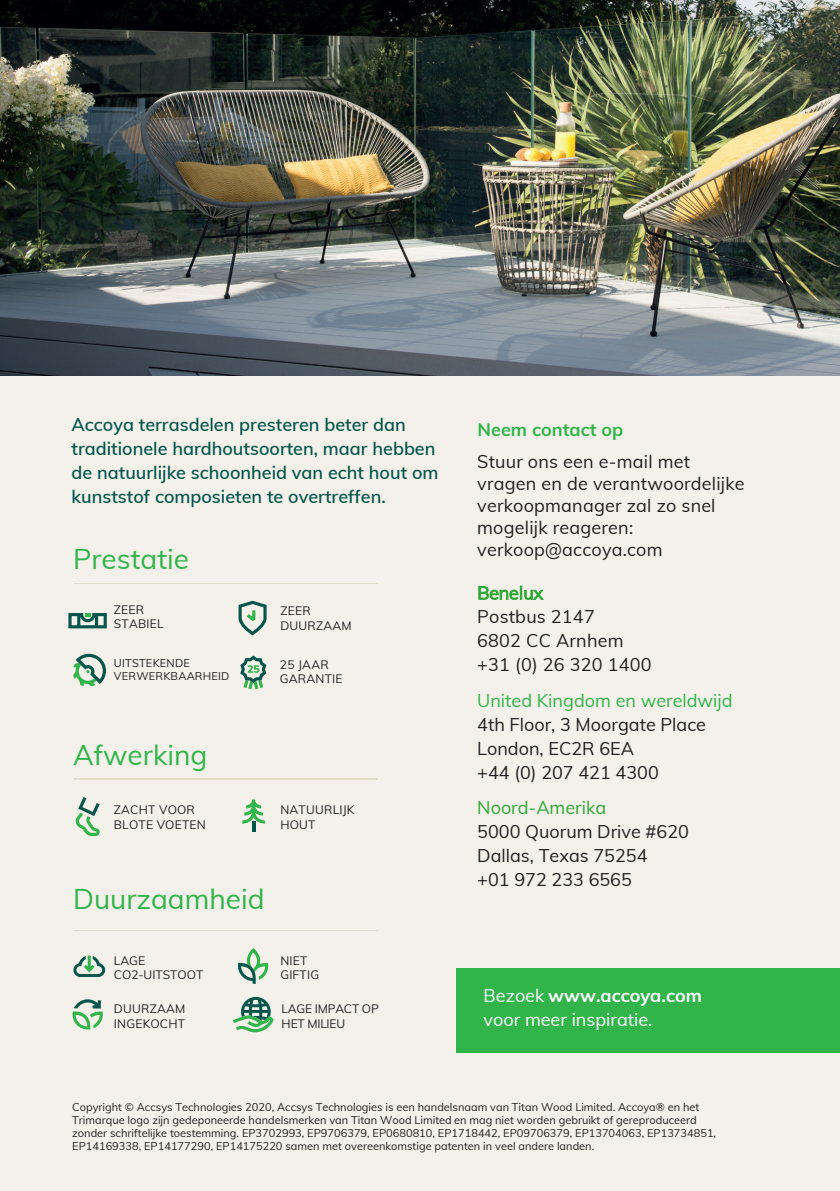
<style>
.page{position:relative;width:840px;height:1191px;background:#fff}
.page>*{position:absolute;margin:0;border:0;box-sizing:border-box;transform-origin:0 0}
.t1{font:28px "Muli";color:#31b44a}
.Contact_Deets{font:18px/24px "Muli";letter-spacing:.01em;color:#231f20}
.t2{font:600 18px/24px "Muli";color:#04564a}
.Contact_Deets-2{font:18px/24px "Muli";color:#231f20}
.t3{font:18px/24px "Muli";color:#fff}
.t4{font:12px/14.4px "Muli";letter-spacing:.02em;color:#231f20}
.t5{font:12px/14.4px "Muli";letter-spacing:-.02em;color:#231f20}
.t6{font:12px/14.4px "Muli";color:#231f20}
.t7{font:11px/13.2px "Muli";color:#231f20}
.t8{font:11px/13.2px "Muli";letter-spacing:.02em;color:#231f20}
.s1{font-weight:700;color:#31b44a}
.s2{color:#2ea836}
.s3{color:#31b44a}
.s4{font-style:inherit}
.s5{font-weight:700}
</style>
<div class="page">
<div style="left:0;top:0;width:839px;height:1191px;background:#f3f1ea"></div>
<div style="left:456px;top:969px;width:383px;height:84px;background:#31b44a"></div>
<img style="left:0;top:0;width:839px;height:375px">
<hr style="left:74px;top:583px;width:303px;height:1px;background:#e1dece">
<hr style="left:74px;top:929px;width:303px;height:1px;background:#e1dece">
<hr style="left:74px;top:779px;width:303px;height:1px;background:#e1dece">
<svg style="left:68px;top:613px;width:39px;height:15px"></svg>
<svg style="left:238px;top:601px;width:28px;height:34px"></svg>
<svg style="left:240px;top:655px;width:26px;height:34px"></svg>
<svg style="left:73px;top:654px;width:33px;height:32px"></svg>
<svg style="left:75px;top:797px;width:25px;height:39px"></svg>
<svg style="left:242px;top:799px;width:23px;height:33px"></svg>
<svg style="left:238px;top:948px;width:30px;height:36px"></svg>
<svg style="left:233px;top:997px;width:40px;height:35px"></svg>
<svg style="left:73px;top:955px;width:32px;height:22px"></svg>
<svg style="left:72px;top:999px;width:31px;height:30px"></svg>
<p class="t2" style="left:71px;top:411px;width:368px">Accoya terrasdelen presteren beter dan traditionele hardhoutsoorten, maar hebben de natuurlijke schoonheid van echt hout om kunststof composieten te overtreffen.</p>
<h1 class="t1" style="left:73px;top:538px;width:117px">Prestatie</h1>
<p class="t4" style="left:114px;top:602px;width:51px">ZEER<br>STABIEL</p>
<p class="t8" style="left:114px;top:655px;width:117px">UITSTEKENDE<br>VERWERKBAARHEID</p>
<p class="t4" style="left:280px;top:603px;width:73px">ZEER<br>DUURZAAM</p>
<p class="t4" style="left:280px;top:656px;width:64px">25 JAAR<br>GARANTIE</p>
<h1 class="t1" style="left:73px;top:734px;width:136px">Afwerking</h1>
<p class="t4" style="left:114px;top:802px;width:93px">ZACHT VOOR<br>BLOTE VOETEN</p>
<p class="t4" style="left:280px;top:802px;width:75px">NATUURLIJK<br>HOUT</p>
<h1 class="t1" style="left:73px;top:879px;width:193px">Duurzaamheid</h1>
<p class="t6" style="left:114px;top:952px;width:91px">LAGE<br>CO2-UITSTOOT</p>
<p class="t4" style="left:114px;top:1001px;width:73px">DUURZAAM<br>INGEKOCHT</p>
<p class="t4" style="left:280px;top:952px;width:40px">NIET<br>GIFTIG</p>
<p class="t5" style="left:281px;top:1001px;width:99px">LAGE IMPACT OP<br>HET MILIEU</p>
<p class="Contact_Deets" style="left:477px;top:413px;width:214px;line-height:32px"><span class="s1">Neem contact op<br></span>Stuur ons een e-mail met</p>
<p class="Contact_Deets" style="left:477px;top:472px;width:269px;line-height:22px">vragen en de verantwoordelijke verkoopmanager zal zo snel mogelijk reageren: verkoop@accoya.com</p>
<p class="Contact_Deets" style="left:477px;top:580px;width:176px"><span class="s2">Benelux<br></span>Postbus 2147<br>6802 CC Arnhem +31 (0) 26 320 1400</p>
<p class="Contact_Deets-2" style="left:477px;top:687px;width:257px"><span class="s3">United Kingdom en wereldwijd<br></span>4th Floor, 3 Moorgate Place<br>London, EC2R 6EA<br><span class="s4">+44 (0) 207 421 4300</span></p>
<p class="Contact_Deets" style="left:477px;top:794px;width:213px"><span class="s2">Noord-Amerika<br></span>5000 Quorum Drive #620<br>Dallas, Texas 75254<br>+01 972 233 6565</p>
<p class="t3" style="left:483px;top:982px;width:220px">Bezoek <span class="s5">www.accoya.com </span>voor meer inspiratie.</p>
<p class="t7" style="left:72px;top:1099px;width:645px">Copyright © Accsys Technologies 2020, Accsys Technologies is een handelsnaam van Titan Wood Limited. Accoya® en het Trimarque logo zijn gedeponeerde handelsmerken van Titan Wood Limited en mag niet worden gebruikt of gereproduceerd zonder schriftelijke toestemming. EP3702993, EP9706379, EP0680810, EP1718442, EP09706379, EP13704063, EP13734851, EP14169338, EP14177290, EP14175220 samen met overeenkomstige patenten in veel andere landen.</p>
</div>
